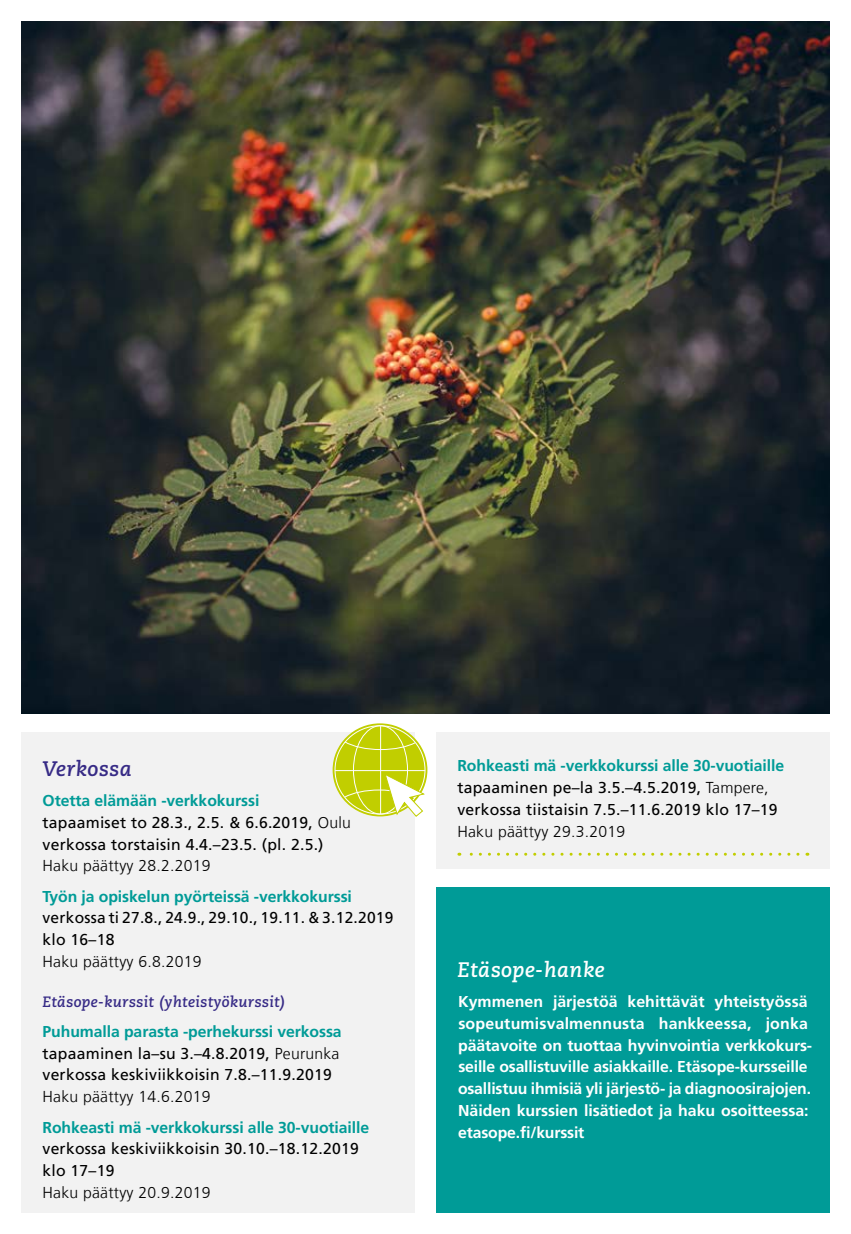
<style>
.page{position:relative;width:851px;height:1234px;background:#fff}
.page>*{position:absolute;margin:0;border:0;box-sizing:border-box;transform-origin:0 0}
.t1{font:italic 700 21px "Caecilia LT Std";letter-spacing:.02em;color:#fff}
.t2{font:italic 700 21px "Caecilia LT Std";letter-spacing:.02em;color:#372b86}
.t3{font:15.75px/21.8px "Frutiger LT Com";letter-spacing:.015em;color:#000}
.t4{font:700 15.75px/21.8px "Frutiger LT Com";letter-spacing:-.01em;color:#fff}
.t5{font:300 15.75px "Frutiger LT Com";letter-spacing:.015em;color:#000}
.t6{font:700 15.75px "Frutiger LT Com";letter-spacing:-.005em;color:#009b97}
.t7{font:italic 700 15px "Caecilia LT Std";letter-spacing:.02em;color:#372b86}
.s1{font-weight:700;color:#009b97}
.s2{font-weight:300}
</style>
<div class="page">
<div style="left:21px;top:625px;width:394px;height:587px;background:#f2f2f2"></div>
<div style="left:436px;top:723px;width:393px;height:489px;background:#f2f2f2"></div>
<svg style="left:459px;top:852px;width:338px;height:3px"></svg>
<img style="left:21px;top:21px;width:808px;height:693px">
<div style="left:1px;top:714px;width:848px;height:17px;background:#fff"></div>
<svg style="left:332px;top:723px;width:95px;height:93px;background:#c7d21a"></svg>
<svg style="left:344px;top:740px;width:72px;height:10px"></svg>
<hr style="left:380px;top:726px;width:1px;height:87px;background:#fff">
<hr style="left:335px;top:770px;width:90px;height:1px;background:#fff">
<svg style="left:344px;top:773px;width:81px;height:44px"></svg>
<div style="left:436px;top:877px;width:393px;height:335px;background:#009b97"></div>
<div style="left:427px;top:869px;width:409px;height:17px;background:#fff"></div>
<h1 class="t2" style="left:43px;top:756px;width:91px">Verkossa</h1>
<p class="t3" style="left:43px;top:789px;width:310px"><span class="s1">Otetta elämään -verkkokurssi<br></span>tapaamiset to 28.3., 2.5. &amp; 6.6.2019, <span class="s2">Oulu </span>verkossa torstaisin 4.4.–23.5. (pl. 2.5.)</p>
<p class="t5" style="left:43px;top:856px;width:169px">Haku päättyy 28.2.2019</p>
<p class="t6" style="left:43px;top:886px;width:311px">Työn ja opiskelun pyörteissä -verkkokurssi</p>
<p class="t3" style="left:43px;top:906px;width:352px">verkossa ti 27.8., 24.9., 29.10., 19.11. &amp; 3.12.2019 klo 16–18</p>
<p class="t5" style="left:43px;top:952px;width:160px">Haku päättyy 6.8.2019</p>
<p class="t7" style="left:43px;top:992px;width:244px">Etäsope-kurssit (yhteistyökurssit)</p>
<p class="t3" style="left:43px;top:1020px;width:300px"><span class="s1">Puhumalla parasta -perhekurssi verkossa </span>tapaaminen la–su 3.–4.8.2019, <span class="s2">Peurunka </span>verkossa keskiviikkoisin 7.8.–11.9.2019</p>
<p class="t5" style="left:43px;top:1087px;width:169px">Haku päättyy 14.6.2019</p>
<p class="t6" style="left:43px;top:1117px;width:328px">Rohkeasti mä -verkkokurssi alle 30-vuotiaille</p>
<p class="t3" style="left:43px;top:1137px;width:318px">verkossa keskiviikkoisin 30.10.–18.12.2019 klo 17–19</p>
<p class="t5" style="left:43px;top:1182px;width:169px">Haku päättyy 20.9.2019</p>
<p class="t3" style="left:457px;top:755px;width:328px"><span class="s1">Rohkeasti mä -verkkokurssi alle 30-vuotiaille </span>tapaaminen pe–la 3.5.–4.5.2019, <span class="s2">Tampere, </span>verkossa tiistaisin 7.5.–11.6.2019 klo 17–19</p>
<p class="t5" style="left:457px;top:821px;width:169px">Haku päättyy 29.3.2019</p>
<h1 class="t1" style="left:457px;top:957px;width:148px">Etäsope-hanke</h1>
<p class="t4" style="left:458px;top:990px;width:355px">Kymmenen järjestöä kehittävät yhteistyössä sopeutumisvalmennusta hankkeessa, jonka päätavoite on tuottaa hyvinvointia verkkokurs&shy;seille osallistuville asiakkaille. Etäsope-kursseille osallistuu ihmisiä yli järjestö- ja diagnoosirajojen.<br>Näiden kurssien lisätiedot ja haku osoitteessa: etasope.fi/kurssit</p>
</div>
